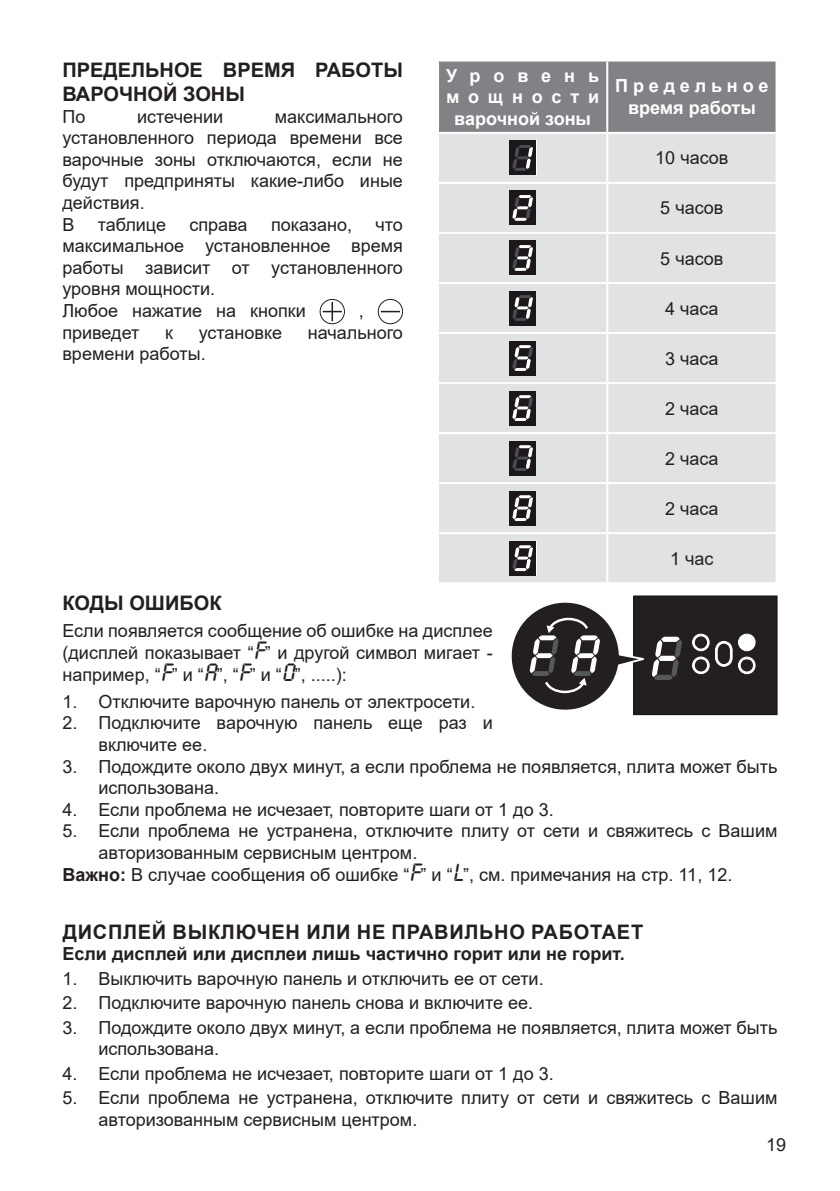
<style>
.page{position:relative;width:840px;height:1191px;background:#fff}
.page>*{position:absolute;margin:0;border:0;box-sizing:border-box;transform-origin:0 0}
.t1{font:700 20px/24px "Arial";color:#231f20}
.t2{font:700 20px "Arial";letter-spacing:.035em;color:#231f20}
.t3{font:18px/21.6px "Arial";color:#231f20}
.t4{font:700 18px "Arial";color:#231f20}
.t5{font:700 18px/21.6px "Arial";letter-spacing:.48em;color:#fff;text-align:center}
.t6{font:700 18px/21.6px "Arial";letter-spacing:.135em;color:#fff;text-align:center}
.s1{font-family:"Lcd D";font-size:26px}
.s2{font-weight:700}
</style>
<div class="page">
<div style="left:439px;top:62px;width:336px;height:70px;background:#808285"></div>
<div style="left:439px;top:134px;width:336px;height:448px;background:#e1e2e4"></div>
<hr style="left:606px;top:62px;width:2px;height:70px;background:#fff">
<hr style="left:606px;top:134px;width:2px;height:48px;background:#fff">
<hr style="left:437px;top:182px;width:170px;height:2px;background:#fff">
<hr style="left:607px;top:182px;width:170px;height:2px;background:#fff">
<hr style="left:606px;top:184px;width:2px;height:48px;background:#fff">
<hr style="left:437px;top:232px;width:170px;height:2px;background:#fff">
<hr style="left:607px;top:232px;width:170px;height:2px;background:#fff">
<hr style="left:606px;top:234px;width:2px;height:48px;background:#fff">
<hr style="left:437px;top:282px;width:170px;height:2px;background:#fff">
<hr style="left:607px;top:282px;width:170px;height:2px;background:#fff">
<hr style="left:606px;top:284px;width:2px;height:48px;background:#fff">
<hr style="left:437px;top:332px;width:170px;height:2px;background:#fff">
<hr style="left:607px;top:332px;width:170px;height:2px;background:#fff">
<hr style="left:606px;top:334px;width:2px;height:48px;background:#fff">
<hr style="left:437px;top:382px;width:170px;height:2px;background:#fff">
<hr style="left:607px;top:382px;width:170px;height:2px;background:#fff">
<hr style="left:606px;top:384px;width:2px;height:48px;background:#fff">
<hr style="left:437px;top:432px;width:170px;height:2px;background:#fff">
<hr style="left:607px;top:432px;width:170px;height:2px;background:#fff">
<hr style="left:606px;top:434px;width:2px;height:48px;background:#fff">
<hr style="left:437px;top:482px;width:170px;height:2px;background:#fff">
<hr style="left:607px;top:482px;width:170px;height:2px;background:#fff">
<hr style="left:606px;top:484px;width:2px;height:48px;background:#fff">
<hr style="left:437px;top:532px;width:170px;height:2px;background:#fff">
<hr style="left:607px;top:532px;width:170px;height:2px;background:#fff">
<hr style="left:606px;top:534px;width:2px;height:48px;background:#fff">
<svg style="left:508px;top:141px;width:28px;height:34px"></svg>
<div style="left:509px;top:141px;width:26px;height:34px;background:#1b171b"></div>
<svg style="left:512px;top:145px;width:20px;height:26px"></svg>
<div style="left:509px;top:191px;width:26px;height:34px;background:#1b171b"></div>
<svg style="left:512px;top:195px;width:20px;height:26px"></svg>
<div style="left:509px;top:241px;width:26px;height:34px;background:#1b171b"></div>
<svg style="left:512px;top:245px;width:20px;height:26px"></svg>
<div style="left:509px;top:291px;width:26px;height:34px;background:#1b171b"></div>
<svg style="left:512px;top:295px;width:20px;height:26px"></svg>
<div style="left:509px;top:341px;width:26px;height:34px;background:#1b171b"></div>
<svg style="left:512px;top:345px;width:20px;height:26px"></svg>
<div style="left:509px;top:391px;width:26px;height:34px;background:#1b171b"></div>
<svg style="left:512px;top:395px;width:20px;height:26px"></svg>
<div style="left:509px;top:441px;width:26px;height:34px;background:#1b171b"></div>
<svg style="left:512px;top:445px;width:20px;height:26px"></svg>
<div style="left:509px;top:491px;width:26px;height:34px;background:#1b171b"></div>
<svg style="left:512px;top:495px;width:20px;height:26px"></svg>
<svg style="left:508px;top:541px;width:28px;height:34px"></svg>
<div style="left:509px;top:541px;width:26px;height:34px;background:#1b171b"></div>
<svg style="left:512px;top:545px;width:20px;height:26px"></svg>
<div style="left:319px;top:299px;width:25px;height:25px;border:1px solid #231f20;border-radius:50%"></div>
<svg style="left:322px;top:302px;width:20px;height:19px"></svg>
<div style="left:377px;top:299px;width:26px;height:25px;border:1px solid #231f20;border-radius:50%"></div>
<svg style="left:380px;top:311px;width:20px;height:1px"></svg>
<div style="left:633px;top:596px;width:143px;height:118px;background:#231f20"></div>
<div style="left:633px;top:595px;width:144px;height:120px;border:1px solid #18151a"></div>
<svg style="left:692px;top:634px;width:62px;height:39px"></svg>
<svg style="left:511px;top:595px;width:170px;height:120px"></svg>
<p class="t1" style="left:62px;top:58px;width:342px">ПРЕДЕЛЬНОЕ ВРЕМЯ РАБОТЫ<br>ВАРОЧНОЙ ЗОНЫ</p>
<p class="t3" style="left:62px;top:105px;width:24px">По</p>
<p class="t3" style="left:137px;top:105px;width:87px">истечении</p>
<p class="t3" style="left:62px;top:105px;width:342px;text-indent:212px">максимального установленного периода времени все варочные зоны отключаются, если не будут предприняты какие-либо иные действия.<br>В</p>
<p class="t3" style="left:98px;top:213px;width:70px">таблице</p>
<p class="t3" style="left:189px;top:213px;width:60px">справа</p>
<p class="t3" style="left:271px;top:213px;width:83px">показано,</p>
<p class="t3" style="left:62px;top:213px;width:342px;text-indent:313px">что максимальное установленное время работы зависит от установленного уровня мощности.<br>Любое нажатие на кнопки</p>
<p class="t3" style="left:358px;top:300px;width:7px">,</p>
<p class="t3" style="left:62px;top:321px;width:78px">приведет</p>
<p class="t3" style="left:165px;top:321px;width:9px">к</p>
<p class="t3" style="left:198px;top:321px;width:85px">установке</p>
<p class="t3" style="left:308px;top:321px;width:96px">начального</p>
<p class="t3" style="left:62px;top:343px;width:145px">времени работы.</p>
<p class="t5" style="left:446px;top:65px;width:155px">Уровень мощности варочной зоны</p>
<p class="t6" style="left:615px;top:76px;width:155px">Предельное время работы</p>
<p class="t3" style="left:655px;top:147px;width:75px">10 часов</p>
<p class="t3" style="left:660px;top:197px;width:65px">5 часов</p>
<p class="t3" style="left:660px;top:247px;width:65px">5 часов</p>
<p class="t3" style="left:664px;top:297px;width:55px">4 часа</p>
<p class="t3" style="left:664px;top:347px;width:55px">3 часа</p>
<p class="t3" style="left:664px;top:397px;width:55px">2 часа</p>
<p class="t3" style="left:664px;top:447px;width:55px">2 часа</p>
<p class="t3" style="left:664px;top:497px;width:55px">2 часа</p>
<p class="t3" style="left:669px;top:547px;width:45px">1 час</p>
<p class="t1" style="left:62px;top:591px;width:161px">КОДЫ ОШИБОК</p>
<p class="t3" style="left:62px;top:620px;width:431px;text-align:justify">Если появляется сообщение об ошибке на дисплее (дисплей показывает “<span class="s1">F</span>” и другой символ мигает - например, “<span class="s1">F</span>” и “<span class="s1">A</span>”, “<span class="s1">F</span>” и “<span class="s1">0</span>”, .....):</p>
<p class="t3" style="left:62px;top:690px;width:414px">1. Отключите варочную панель от электросети.</p>
<p class="t3" style="left:98px;top:712px;width:395px;text-indent:-36px">2. Подключите варочную панель еще раз и включите ее.</p>
<p class="t3" style="left:98px;top:755px;width:680px;text-indent:-36px">3. Подождите около двух минут, а если проблема не появляется, плита может быть использована.</p>
<p class="t3" style="left:62px;top:798px;width:492px">4. Если проблема не исчезает, повторите шаги от 1 до 3.</p>
<p class="t3" style="left:62px;top:820px;width:716px">5. Если проблема не устранена, отключите плиту от сети и свяжитесь с Вашим</p>
<p class="t3" style="left:98px;top:842px;width:320px">авторизованным сервисным центром.</p>
<p class="t3" style="left:62px;top:863px;width:671px"><span class="s2">Важно:</span> В случае сообщения об ошибке “<span class="s1">F</span>” и “<span class="s1">L</span>”, см. примечания на стр. 11, 12.</p>
<p class="t2" style="left:63px;top:917px;width:581px">ДИСПЛЕЙ ВЫКЛЮЧЕН ИЛИ НЕ ПРАВИЛЬНО РАБОТАЕТ</p>
<p class="t4" style="left:62px;top:941px;width:563px">Если дисплей или дисплеи лишь частично горит или не горит.</p>
<p class="t3" style="left:62px;top:967px;width:482px">1. Выключить варочную панель и отключить ее от сети.</p>
<p class="t3" style="left:62px;top:992px;width:472px">2. Подключите варочную панель снова и включите ее.</p>
<p class="t3" style="left:98px;top:1016px;width:680px;text-indent:-36px">3. Подождите около двух минут, а если проблема не появляется, плита может быть использована.</p>
<p class="t3" style="left:62px;top:1062px;width:492px">4. Если проблема не исчезает, повторите шаги от 1 до 3.</p>
<p class="t3" style="left:98px;top:1086px;width:680px;text-indent:-36px">5. Если проблема не устранена, отключите плиту от сети и свяжитесь с Вашим авторизованным сервисным центром.</p>
<p class="t3" style="left:765px;top:1133px;width:22px">19</p>
</div>
